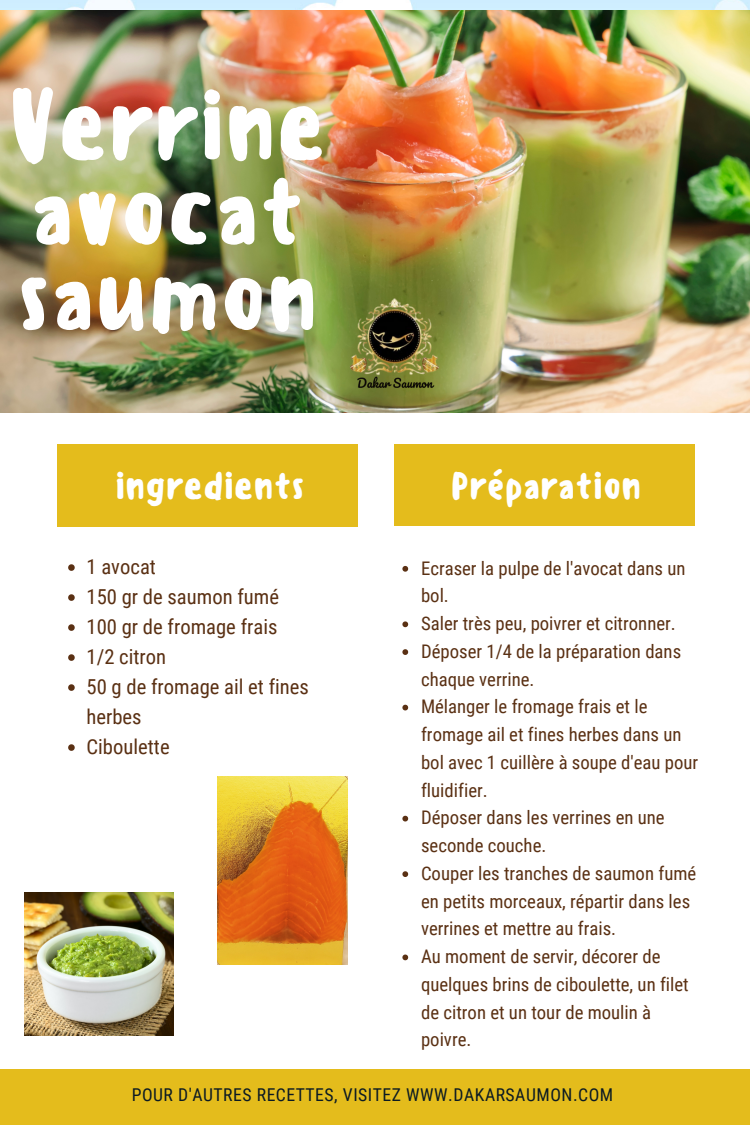
<style>
.page{position:relative;width:750px;height:1125px;background:#fff}
.page>*{position:absolute;margin:0;border:0;box-sizing:border-box;transform-origin:0 0}
.t1{font:500 94.38px/85.2px "Sensei";color:#fff}
.t2{font:500 36.88px "Sensei";color:#fff}
.t3{font:20.62px/30px "Roboto Condensed";color:#5a3013}
.t4{font:18.75px/27.8px "Roboto Condensed";color:#5a3013}
.t5{font:17.62px "Roboto Condensed";letter-spacing:.03em;color:#0b1a23}
</style>
<div class="page">
<img style="left:0;top:0;width:750px;height:11px">
<div style="left:57px;top:445px;width:301px;height:81px;background:#e4bc1c"></div>
<div style="left:0;top:1069px;width:750px;height:56px;background:#e4bc1c"></div>
<div style="left:394px;top:444px;width:301px;height:82px;background:#e4bc1c"></div>
<img style="left:0;top:11px;width:750px;height:401px">
<img style="left:25px;top:893px;width:148px;height:143px">
<svg style="left:402px;top:566px;width:6px;height:6px"></svg>
<svg style="left:402px;top:621px;width:6px;height:6px"></svg>
<svg style="left:402px;top:649px;width:6px;height:6px"></svg>
<svg style="left:402px;top:705px;width:6px;height:5px"></svg>
<svg style="left:402px;top:816px;width:6px;height:6px"></svg>
<svg style="left:402px;top:871px;width:6px;height:6px"></svg>
<svg style="left:402px;top:955px;width:6px;height:5px"></svg>
<svg style="left:68px;top:564px;width:7px;height:7px"></svg>
<svg style="left:68px;top:594px;width:7px;height:7px"></svg>
<svg style="left:68px;top:624px;width:7px;height:7px"></svg>
<svg style="left:68px;top:654px;width:7px;height:7px"></svg>
<svg style="left:68px;top:684px;width:7px;height:7px"></svg>
<svg style="left:68px;top:744px;width:7px;height:7px"></svg>
<img style="left:347px;top:296px;width:95px;height:95px">
<img style="left:217px;top:776px;width:130px;height:189px">
<p class="t1" style="left:8px;top:84px;width:320px">Verrine avocat saumon</p>
<p class="t2" style="left:115px;top:464px;width:191px">ingredients</p>
<p class="t2" style="left:451px;top:464px;width:192px">Préparation</p>
<p class="t3" style="left:87px;top:552px;width:71px">1 avocat</p>
<p class="t3" style="left:87px;top:582px;width:194px">150 gr de saumon fumé</p>
<p class="t3" style="left:87px;top:612px;width:192px">100 gr de fromage frais</p>
<p class="t3" style="left:87px;top:642px;width:81px">1/2 citron</p>
<p class="t3" style="left:87px;top:672px;width:224px">50 g de fromage ail et fines herbes</p>
<p class="t3" style="left:87px;top:732px;width:85px">Ciboulette</p>
<p class="t4" style="left:421px;top:554px;width:266px">Ecraser la pulpe de l'avocat dans un bol.</p>
<p class="t4" style="left:421px;top:610px;width:256px">Saler très peu, poivrer et citronner.</p>
<p class="t4" style="left:421px;top:638px;width:262px">Déposer 1/4 de la préparation dans chaque verrine.</p>
<p class="t4" style="left:421px;top:693px;width:279px">Mélanger le fromage frais et le fromage ail et fines herbes dans un bol avec 1 cuillère à soupe d'eau pour fluidifier.</p>
<p class="t4" style="left:421px;top:804px;width:245px">Déposer dans les verrines en une seconde couche.</p>
<p class="t4" style="left:421px;top:860px;width:277px">Couper les tranches de saumon fumé en petits morceaux, répartir dans les verrines et mettre au frais.</p>
<p class="t4" style="left:421px;top:943px;width:269px">Au moment de servir, décorer de quelques brins de ciboulette, un filet de citron et un tour de moulin à poivre.</p>
<p class="t5" style="left:132px;top:1085px;width:483px">POUR D'AUTRES RECETTES, VISITEZ WWW.DAKARSAUMON.COM</p>
</div>
